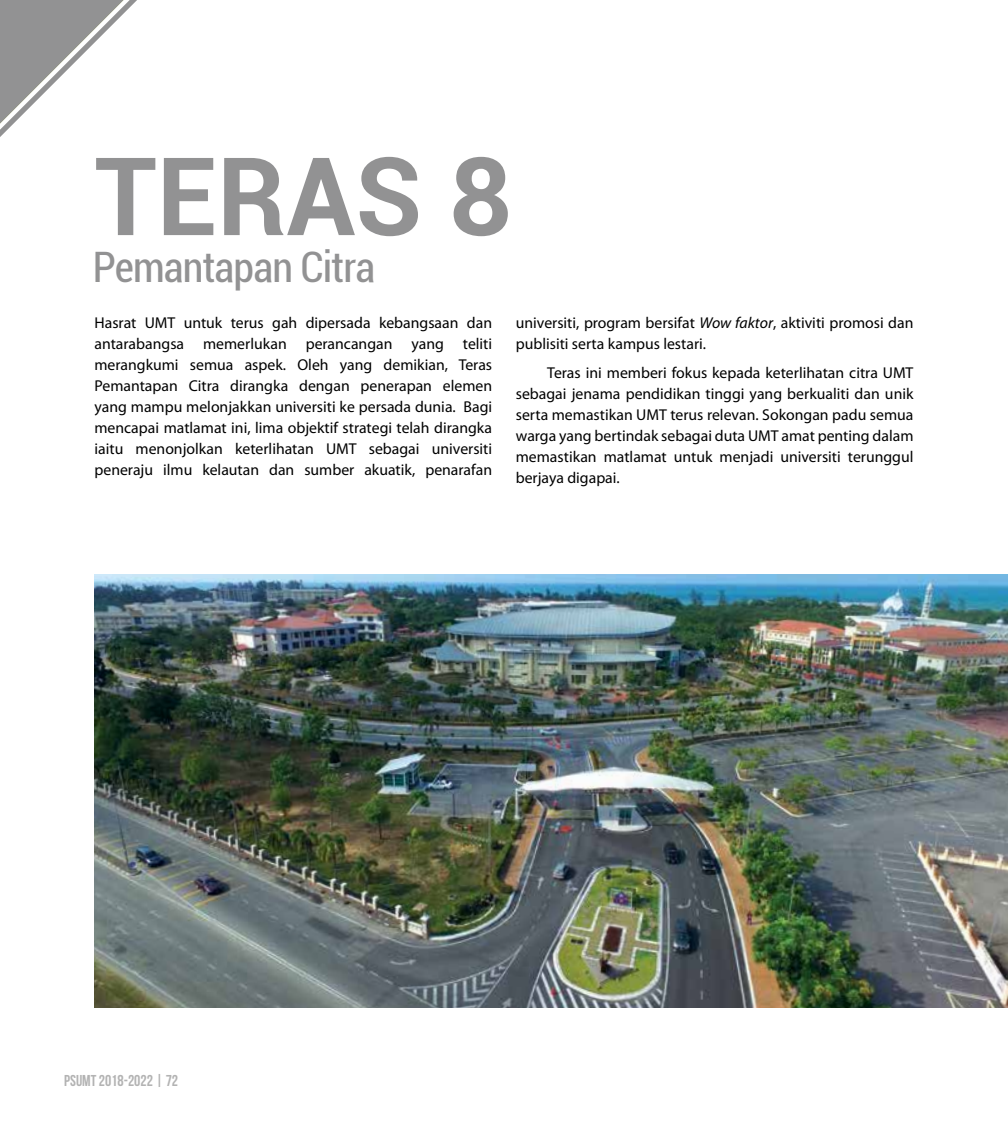
<style>
.page{position:relative;width:1008px;height:1134px;background:#fff}
.page>*{position:absolute;margin:0;border:0;box-sizing:border-box;transform-origin:0 0}
.t1{font:700 108.5px "Roboto";color:#929293}
.t2{font:condensed 42px "Roboto";letter-spacing:-.02em;color:#929293}
.t3{font:15.75px/21px "Myriad Pro";color:#000;text-align:justify}
.t4{font:15.75px "Bebas Neue";color:#b3b3b3}
.s1{font-style:italic}
.s2{font-weight:700}
</style>
<div class="page">
<img style="left:94px;top:575px;width:914px;height:433px">
<svg style="left:0;top:0;width:137px;height:137px"></svg>
<h1 class="t1" style="left:94px;top:120px;width:419px">TERAS 8</h1>
<h2 class="t2" style="left:93px;top:238px;width:284px">Pemantapan Citra</h2>
<p class="t3" style="left:94px;top:312px;width:399px">Hasrat UMT untuk terus gah dipersada kebangsaan dan antarabangsa memerlukan perancangan yang teliti merangkumi semua aspek. Oleh yang demikian, Teras Pemantapan Citra dirangka dengan penerapan elemen yang mampu melonjakkan universiti ke persada dunia. Bagi mencapai matlamat ini, lima objektif strategi telah dirangka iaitu menonjolkan keterlihatan UMT sebagai universiti peneraju ilmu kelautan dan sumber akuatik, penarafan</p>
<p class="t3" style="left:516px;top:312px;width:399px">universiti, program bersifat <span class="s1">Wow faktor</span>, aktiviti promosi dan publisiti serta kampus lestari.</p>
<p class="t3" style="left:516px;top:362px;width:399px;text-indent:32px">Teras ini memberi fokus kepada keterlihatan citra UMT sebagai jenama pendidikan tinggi yang berkualiti dan unik serta memastikan UMT terus relevan. Sokongan padu semua warga yang bertindak sebagai duta UMT amat penting dalam memastikan matlamat untuk menjadi universiti terunggul berjaya digapai.</p>
<p class="t4" style="left:64px;top:1072px;width:116px">PSUMT 2018-2022 | <span class="s2">72</span></p>
</div>
